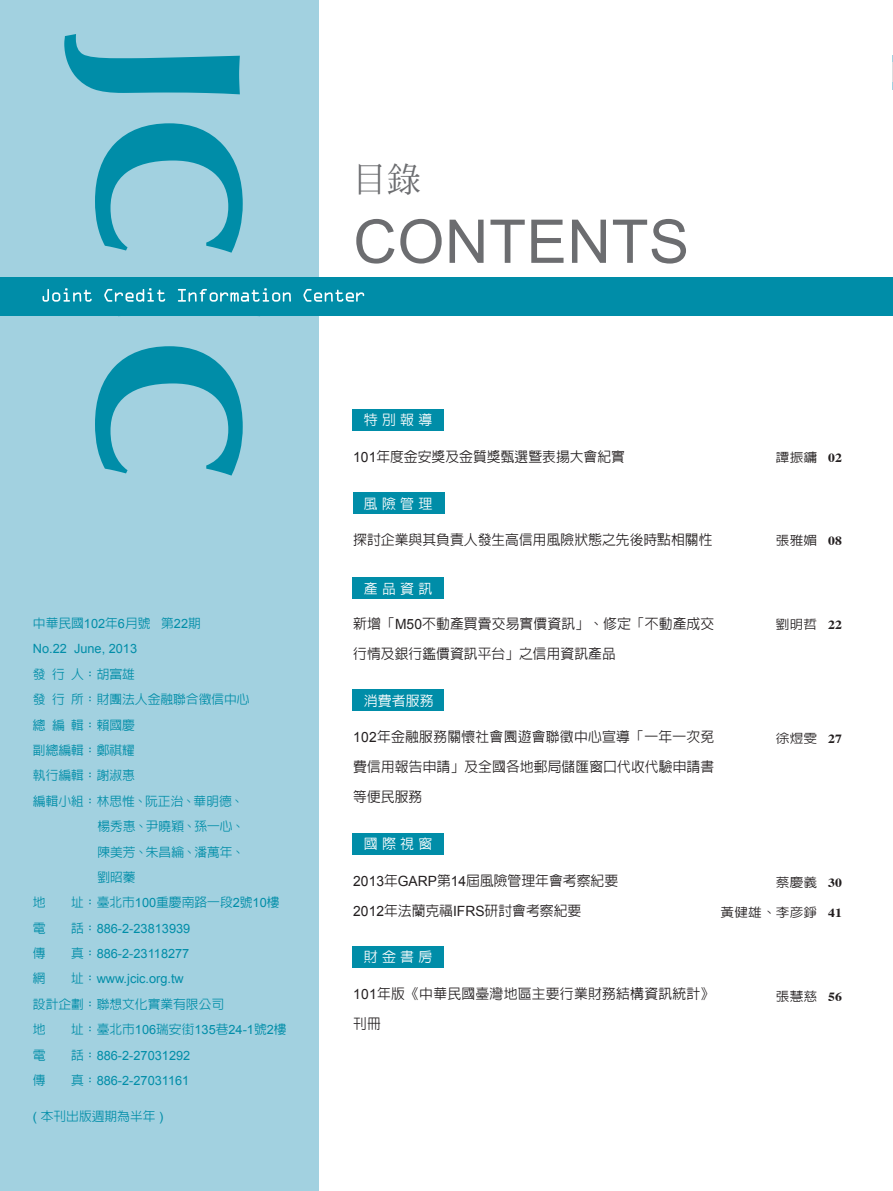
<style>
.page{position:relative;width:893px;height:1191px;background:#fff}
.page>*{position:absolute;margin:0;border:0;box-sizing:border-box;transform-origin:0 0}
.t1{font:60.3px "Arial";letter-spacing:.01em;color:#6c6d70}
.t2{font:500 33.9px "AR Ming B5";color:#6c6d70}
.目錄內容{font:500 14.1px/30px "AR Hei B5";color:#231f20}
.目錄內容-2{font:500 14.1px/30px "AR Hei B5";letter-spacing:.02em;color:#231f20}
.目錄標題{font:500 13.95px "AR Hei B5";letter-spacing:.3em;color:#fff}
.版權頁_拷貝{font:500 12.75px "AR Hei B5";color:#008da8}
.版權頁_拷貝-2{font:12.75px "Arial";color:#008da8}
.目錄作者{font:500 12.45px "AR Hei B5";letter-spacing:.01em;color:#231f20;scale:1.1 1}
.s1{font-family:"Arial";font-weight:400}
.s2{font-family:"AR Hei B5";font-weight:500}
.s3{font-family:"Times";font-weight:700}
</style>
<div class="page">
<div style="left:353px;top:946px;width:91px;height:21px;background:#008da8"></div>
<div style="left:354px;top:493px;width:91px;height:21px;background:#008da8"></div>
<div style="left:353px;top:833px;width:91px;height:21px;background:#008da8"></div>
<div style="left:353px;top:689px;width:91px;height:21px;background:#008da8"></div>
<div style="left:353px;top:577px;width:91px;height:21px;background:#008da8"></div>
<div style="left:353px;top:409px;width:91px;height:21px;background:#008da8"></div>
<div style="left:0;top:0;width:319px;height:1191px;background:#a2d1e0"></div>
<svg style="left:64px;top:34px;width:176px;height:60px"></svg>
<svg style="left:95px;top:123px;width:148px;height:130px"></svg>
<svg style="left:95px;top:346px;width:148px;height:129px"></svg>
<div style="left:0;top:277px;width:893px;height:39px;background:#008da8"></div>
<svg style="left:43px;top:288px;width:49px;height:14px"></svg>
<svg style="left:104px;top:288px;width:187px;height:14px"></svg>
<svg style="left:303px;top:289px;width:61px;height:13px"></svg>
<p class="版權頁_拷貝" style="left:33px;top:617px;width:169px">中華民國<span class="s1">102</span>年<span class="s1">6</span>月號 第<span class="s1">22</span>期</p>
<p class="版權頁_拷貝-2" style="left:33px;top:641px;width:106px">No.22 June, 2013</p>
<p class="版權頁_拷貝" style="left:33px;top:667px;width:104px">發行人：胡富雄</p>
<p class="版權頁_拷貝" style="left:33px;top:693px;width:218px">發行所：財團法人金融聯合徵信中心</p>
<p class="版權頁_拷貝" style="left:33px;top:718px;width:104px">總編輯：賴國慶</p>
<p class="版權頁_拷貝" style="left:33px;top:743px;width:103px">副總編輯：鄭祺耀</p>
<p class="版權頁_拷貝" style="left:33px;top:769px;width:103px">執行編輯：謝淑惠</p>
<p class="版權頁_拷貝" style="left:33px;top:794px;width:212px">編輯小組：林思惟、阮正治、華明德、</p>
<p class="版權頁_拷貝" style="left:97px;top:820px;width:148px">楊秀惠、尹曉穎、孫一心、</p>
<p class="版權頁_拷貝" style="left:97px;top:845px;width:148px">陳美芳、朱昌綸、潘萬年、</p>
<p class="版權頁_拷貝" style="left:97px;top:870px;width:40px">劉昭蓁</p>
<p class="版權頁_拷貝" style="left:33px;top:896px;width:14px">地</p>
<p class="版權頁_拷貝" style="left:71px;top:896px;width:210px">址：臺北市<span class="s1">100</span>重慶南路一段<span class="s1">2</span>號<span class="s1">10</span>樓</p>
<p class="版權頁_拷貝" style="left:33px;top:921px;width:14px">電</p>
<p class="版權頁_拷貝-2" style="left:71px;top:921px;width:121px"><span class="s2">話：</span>886-2-23813939</p>
<p class="版權頁_拷貝" style="left:33px;top:947px;width:14px">傳</p>
<p class="版權頁_拷貝-2" style="left:71px;top:946px;width:120px"><span class="s2">真：</span>886-2-23118277</p>
<p class="版權頁_拷貝" style="left:33px;top:972px;width:14px">網</p>
<p class="版權頁_拷貝-2" style="left:71px;top:971px;width:114px"><span class="s2">址：</span>www.jcic.org.tw</p>
<p class="版權頁_拷貝" style="left:33px;top:997px;width:193px">設計企劃：聯想文化實業有限公司</p>
<p class="版權頁_拷貝" style="left:33px;top:1023px;width:14px">地</p>
<p class="版權頁_拷貝" style="left:71px;top:1023px;width:217px">址：臺北市<span class="s1">106</span>瑞安街<span class="s1">135</span>巷<span class="s1">24-1</span>號<span class="s1">2</span>樓</p>
<p class="版權頁_拷貝" style="left:33px;top:1048px;width:14px">電</p>
<p class="版權頁_拷貝-2" style="left:71px;top:1048px;width:121px"><span class="s2">話：</span>886-2-27031292</p>
<p class="版權頁_拷貝" style="left:33px;top:1073px;width:14px">傳</p>
<p class="版權頁_拷貝-2" style="left:71px;top:1073px;width:120px"><span class="s2">真：</span>886-2-27031161</p>
<p class="版權頁_拷貝" style="left:33px;top:1109px;width:132px"><span class="s1">(</span> 本刊出版週期為半年 <span class="s1">)</span></p>
<p class="t2" style="left:353px;top:162px;width:69px">目錄</p>
<p class="t1" style="left:353px;top:208px;width:337px">CONTENTS</p>
<p class="目錄標題" style="left:364px;top:413px;width:70px">特別報導</p>
<p class="目錄內容" style="left:353px;top:441px;width:273px"><span class="s1">101</span>年度金安獎及金質獎甄選暨表揚大會紀實</p>
<p class="目錄標題" style="left:364px;top:496px;width:70px">風險管理</p>
<p class="目錄內容" style="left:353px;top:525px;width:361px">探討企業與其負責人發生高信用風險狀態之先後時點相關性</p>
<p class="目錄標題" style="left:364px;top:582px;width:70px">產品資訊</p>
<p class="目錄內容" style="left:353px;top:608px;width:363px">新增「<span class="s1">M50</span>不動產買賣交易實價資訊」、修定「不動產成交行情及銀行鑑價資訊平台」之信用資訊產品</p>
<p class="目錄標題" style="left:364px;top:693px;width:71px">消費者服務</p>
<p class="目錄內容" style="left:353px;top:721px;width:363px;text-align:justify"><span class="s1">102</span>年金融服務關懷社會園遊會聯徵中心宣導「一年一次免費信用報告申請」及全國各地郵局儲匯窗口代收代驗申請書等便民服務</p>
<p class="目錄標題" style="left:364px;top:836px;width:70px">國際視窗</p>
<p class="目錄內容" style="left:353px;top:865px;width:266px"><span class="s1">2013</span>年<span class="s1">GARP</span>第<span class="s1">14</span>屆風險管理年會考察紀要</p>
<p class="目錄內容" style="left:353px;top:895px;width:230px"><span class="s1">2012</span>年法蘭克福<span class="s1">IFRS</span>研討會考察紀要</p>
<p class="目錄標題" style="left:364px;top:950px;width:70px">財金書房</p>
<p class="目錄內容-2" style="left:353px;top:978px;width:363px"><span class="s1">101</span>年版《中華民國臺灣地區主要行業財務結構資訊統計》刊冊</p>
<p class="目錄作者" style="left:776px;top:451px;width:62px">譚振鏞 <span class="s3">02</span></p>
<p class="目錄作者" style="left:776px;top:534px;width:62px">張雅媚 <span class="s3">08</span></p>
<p class="目錄作者" style="left:776px;top:618px;width:62px">劉明哲 <span class="s3">22</span></p>
<p class="目錄作者" style="left:776px;top:732px;width:62px">徐煜雯 <span class="s3">27</span></p>
<p class="目錄作者" style="left:776px;top:876px;width:62px">蔡慶義 <span class="s3">30</span></p>
<p class="目錄作者" style="left:721px;top:906px;width:112px">黃健雄、李彥錚 <span class="s3">41</span></p>
<p class="目錄作者" style="left:776px;top:989px;width:62px">張慧慈 <span class="s3">56</span></p>
</div>
